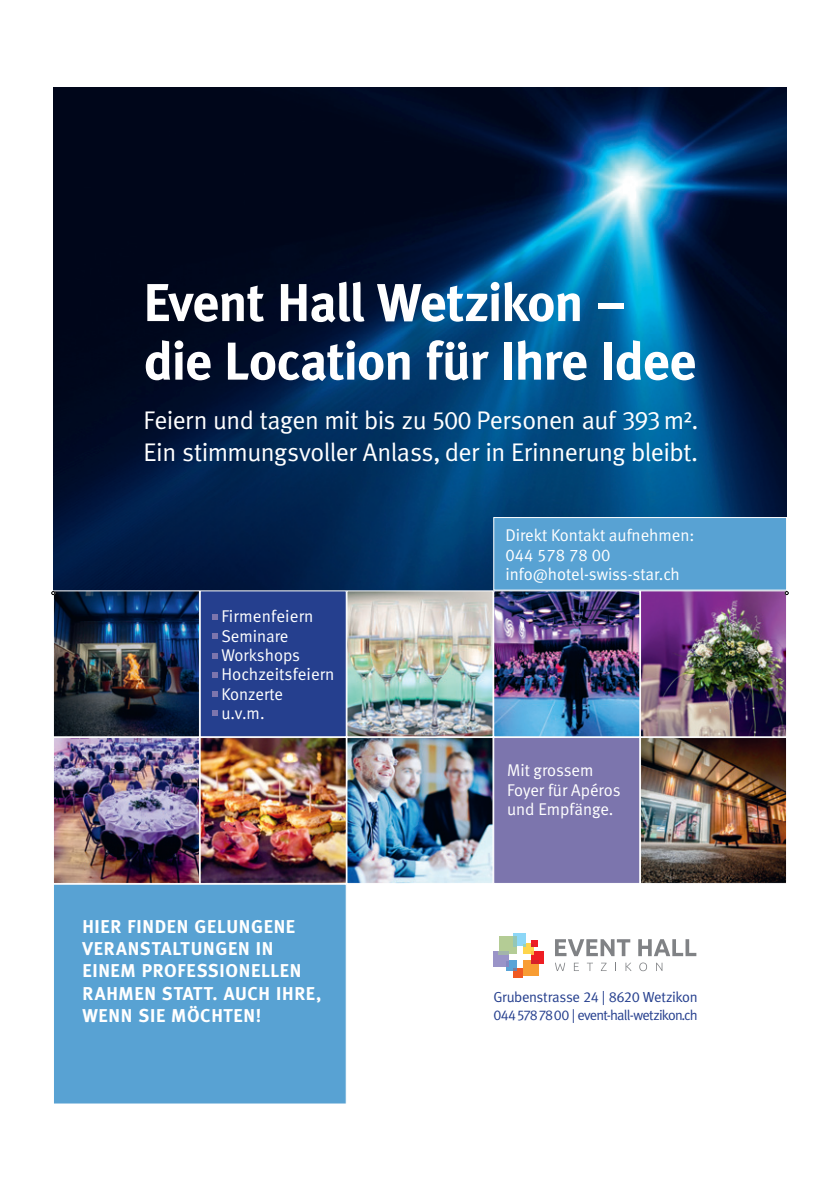
<style>
.page{position:relative;width:840px;height:1191px;background:#fff}
.page>*{position:absolute;margin:0;border:0;box-sizing:border-box;transform-origin:0 0}
.t1{font:53.2px/58.6px "Meta Bold LF";letter-spacing:-.02em;color:#fff}
.t2{font:25.6px/32px "Meta Normal LF";letter-spacing:-.02em;color:#fff}
.t3{font:18.6px/22.2px "Meta Bold LF";letter-spacing:.035em;color:#fff}
.t4{font:17px/19.2px "Meta Normal LF";color:#fff}
.t5{font:14.6px "Meta Normal LF";letter-spacing:-.03em;color:#253f8e}
.t6{font:14.2px "Meta Normal LF";letter-spacing:-.05em;color:#253f8e}
</style>
<div class="page">
<img style="left:53px;top:87px;width:733px;height:430px">
<div style="left:54px;top:884px;width:293px;height:219px;background:#58a2d3"></div>
<svg style="left:493px;top:933px;width:50px;height:45px"></svg>
<svg style="left:555px;top:962px;width:10px;height:9px"></svg>
<svg style="left:573px;top:962px;width:5px;height:9px"></svg>
<svg style="left:587px;top:962px;width:5px;height:9px"></svg>
<svg style="left:600px;top:962px;width:6px;height:9px"></svg>
<svg style="left:625px;top:962px;width:6px;height:9px"></svg>
<svg style="left:639px;top:962px;width:7px;height:9px"></svg>
<svg style="left:656px;top:962px;width:6px;height:9px"></svg>
<svg style="left:555px;top:939px;width:75px;height:17px"></svg>
<svg style="left:638px;top:939px;width:58px;height:17px"></svg>
<img style="left:51px;top:517px;width:737px;height:367px">
<h1 class="t1" style="left:143px;top:273px;width:554px">Event Hall Wetzikon – die Location für Ihre Idee</h1>
<h2 class="t2" style="left:143px;top:404px;width:556px">Feiern und tagen mit bis zu 500 Personen auf 393m².<br>Ein stimmungsvoller Anlass, der in Erinnerung bleibt.</h2>
<p class="t4" style="left:221px;top:606px;width:115px">Firmenfeiern<br>Seminare<br>Workshops<br>Hochzeitsfeiern<br>Konzerte<br>u.v.m.</p>
<p class="t3" style="left:82px;top:915px;width:240px">HIER FINDEN GELUNGENE<br>VERANSTALTUNGEN IN<br>EINEM PROFESSIONELLEN<br>RAHMEN STATT. AUCH IHRE,<br>WENN SIE MÖCHTEN!</p>
<p class="t4" style="left:505px;top:525px;width:190px">Direkt Kontakt aufnehmen:<br>044 578 78 00 info@hotel-swiss-star.ch</p>
<p class="t4" style="left:507px;top:760px;width:115px">Mit grossem<br>Foyer für Apéros und Empfänge.</p>
<p class="t5" style="left:493px;top:988px;width:206px">Grubenstrasse 24 | 8620 Wetzikon</p>
<p class="t6" style="left:493px;top:1007px;width:206px">0445787800 | event-hall-wetzikon.ch</p>
</div>
